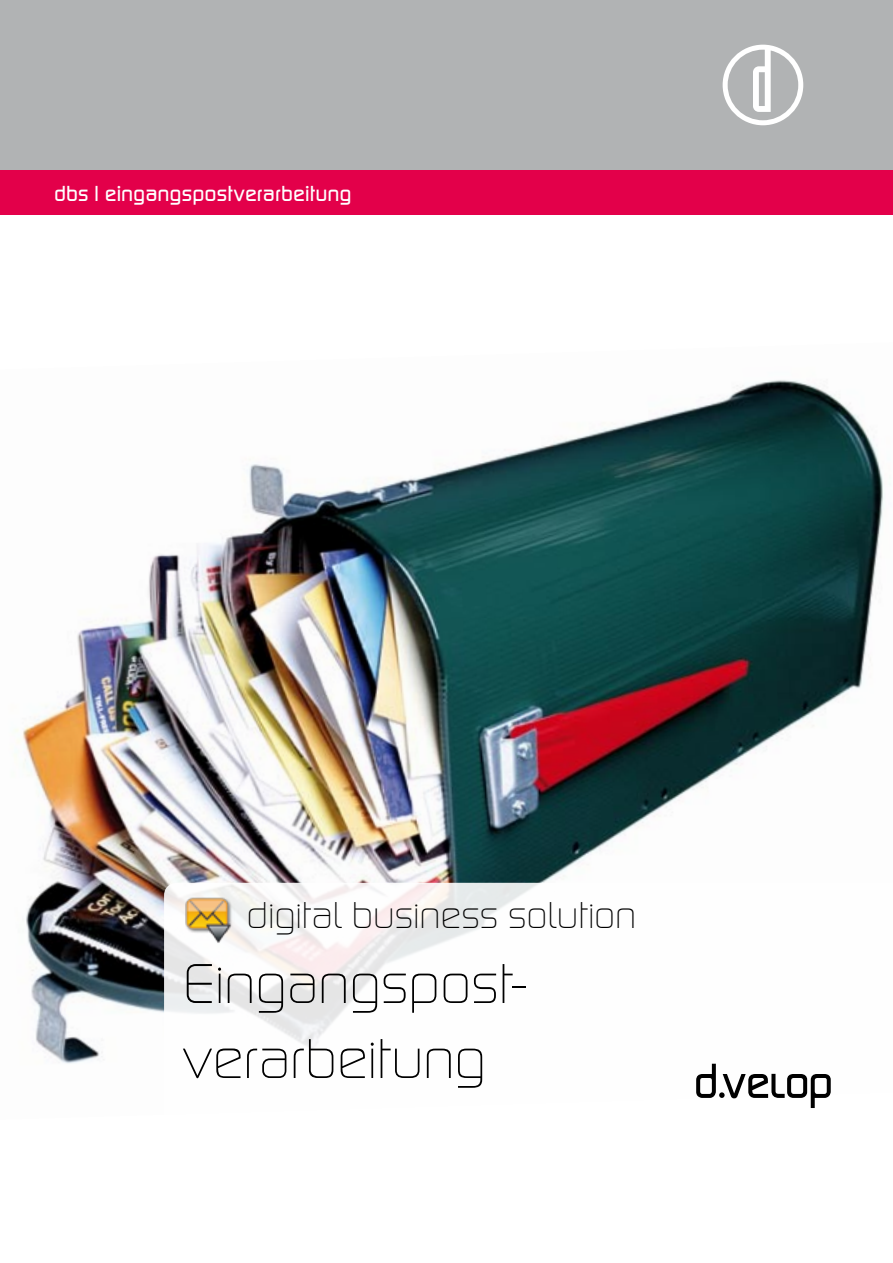
<style>
.page{position:relative;width:893px;height:1263px;background:#fff}
.page>*{position:absolute;margin:0;border:0;box-sizing:border-box;transform-origin:0 0}
.Absatzformat_1{font:54px "Dvelop Digital";letter-spacing:-.005em;color:#000}
.Absatzformat_1-2{font:36px "Dvelop Digital";letter-spacing:-.005em;color:#000}
.t1{font:700 21px "Dvelop Digital";letter-spacing:.005em;color:#fff}
</style>
<div class="page">
<div style="left:0;top:0;width:893px;height:170px;background:#b1b3b4"></div>
<div style="left:0;top:170px;width:893px;height:45px;background:#e3004a"></div>
<img style="left:14px;top:380px;width:870px;height:684px">
<svg style="left:163px;top:882px;width:721px;height:182px"></svg>
<img style="left:181px;top:892px;width:54px;height:54px">
<svg style="left:723px;top:45px;width:80px;height:80px"></svg>
<svg style="left:696px;top:1064px;width:135px;height:44px"></svg>
<p class="t1" style="left:54px;top:181px;width:299px">dbs | eingangspostverarbeitung</p>
<p class="Absatzformat_1-2" style="left:247px;top:894px;width:391px">digital business solution</p>
<p class="Absatzformat_1" style="left:183px;top:952px;width:346px">Eingangspost-</p>
<p class="Absatzformat_1" style="left:183px;top:1027px;width:305px">verarbeitung</p>
</div>
